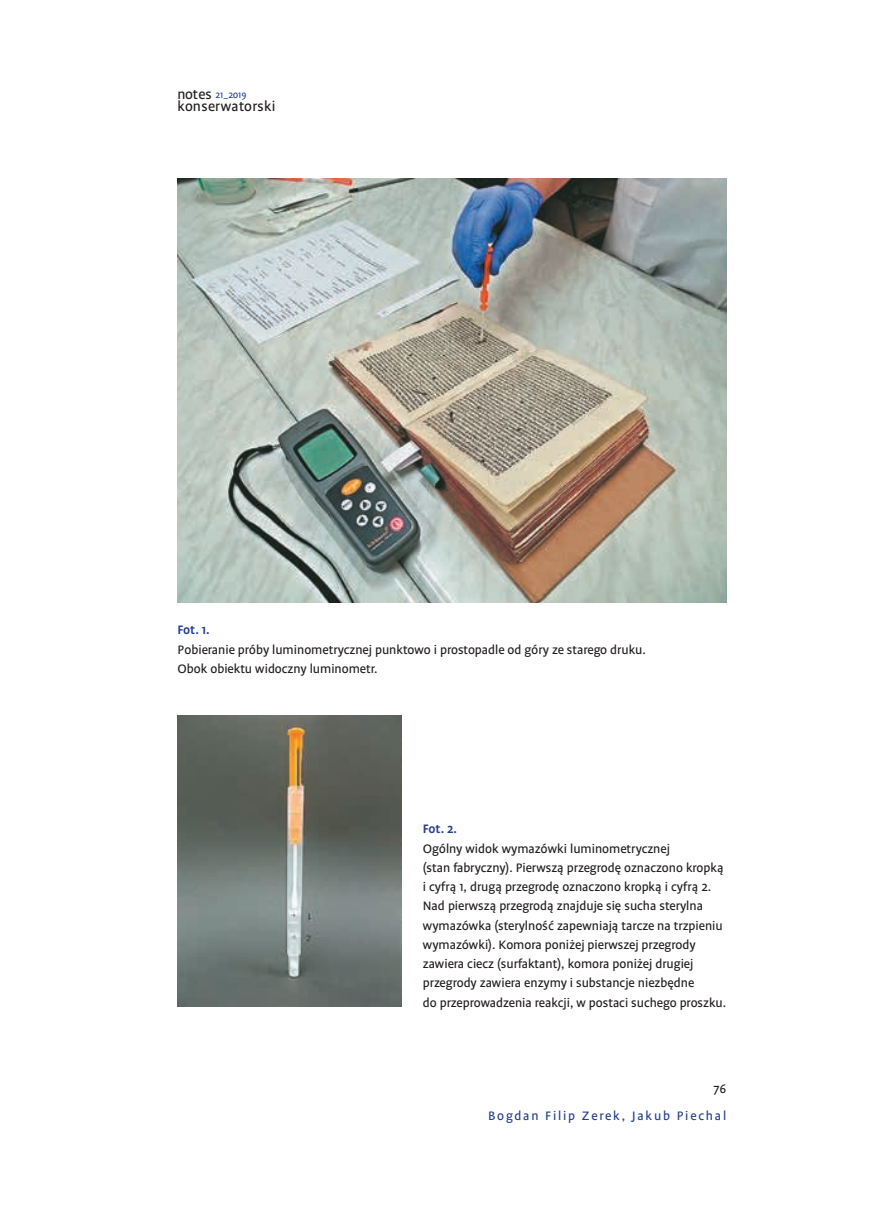
<style>
.page{position:relative;width:874px;height:1231px;background:#fff}
.page>*{position:absolute;margin:0;border:0;box-sizing:border-box;transform-origin:0 0}
.t1{font:15.75px "Zaluski";letter-spacing:.02em;color:#231f20}
.t2{font:14px/19.2px "Zaluski";color:#231f20}
.t3{font:14px "Zaluski";letter-spacing:.13em;color:#253f8e}
.t4{font:700 14px "Zaluski";letter-spacing:-.005em;color:#253f8e}
.t5{font:10.5px "Zaluski";letter-spacing:-.02em;color:#253f8e}
.s1{font-size:15.75px;color:#231f20}
</style>
<div class="page">
<img style="left:177px;top:179px;width:548px;height:424px">
<img style="left:177px;top:715px;width:224px;height:291px">
<p class="t5" style="left:177px;top:89px;width:70px"><span class="s1">notes</span> 21_2019</p>
<p class="t1" style="left:177px;top:98px;width:99px">konserwatorski</p>
<p class="t4" style="left:177px;top:622px;width:34px">Fot. 1.</p>
<p class="t2" style="left:177px;top:640px;width:469px">Pobieranie próby luminometrycznej punktowo i prostopadle od góry ze starego druku.<br>Obok obiektu widoczny luminometr.</p>
<p class="t4" style="left:422px;top:821px;width:36px">Fot. 2.</p>
<p class="t2" style="left:422px;top:838px;width:305px">Ogólny widok wymazówki luminometrycznej<br>(stan fabryczny). Pierwszą przegrodę oznaczono kropką i cyfrą 1, drugą przegrodę oznaczono kropką i cyfrą 2.<br>Nad pierwszą przegrodą znajduje się sucha sterylna wymazówka (sterylność zapewniają tarcze na trzpieniu wymazówki). Komora poniżej pierwszej przegrody zawiera ciecz (surfaktant), komora poniżej drugiej przegrody zawiera enzymy i substancje niezbędne<br>do przeprowadzenia reakcji, w postaci suchego proszku.</p>
<p class="t2" style="left:713px;top:1079px;width:14px">76</p>
<p class="t3" style="left:488px;top:1107px;width:239px">Bogdan Filip Zerek, Jakub Piechal</p>
</div>
